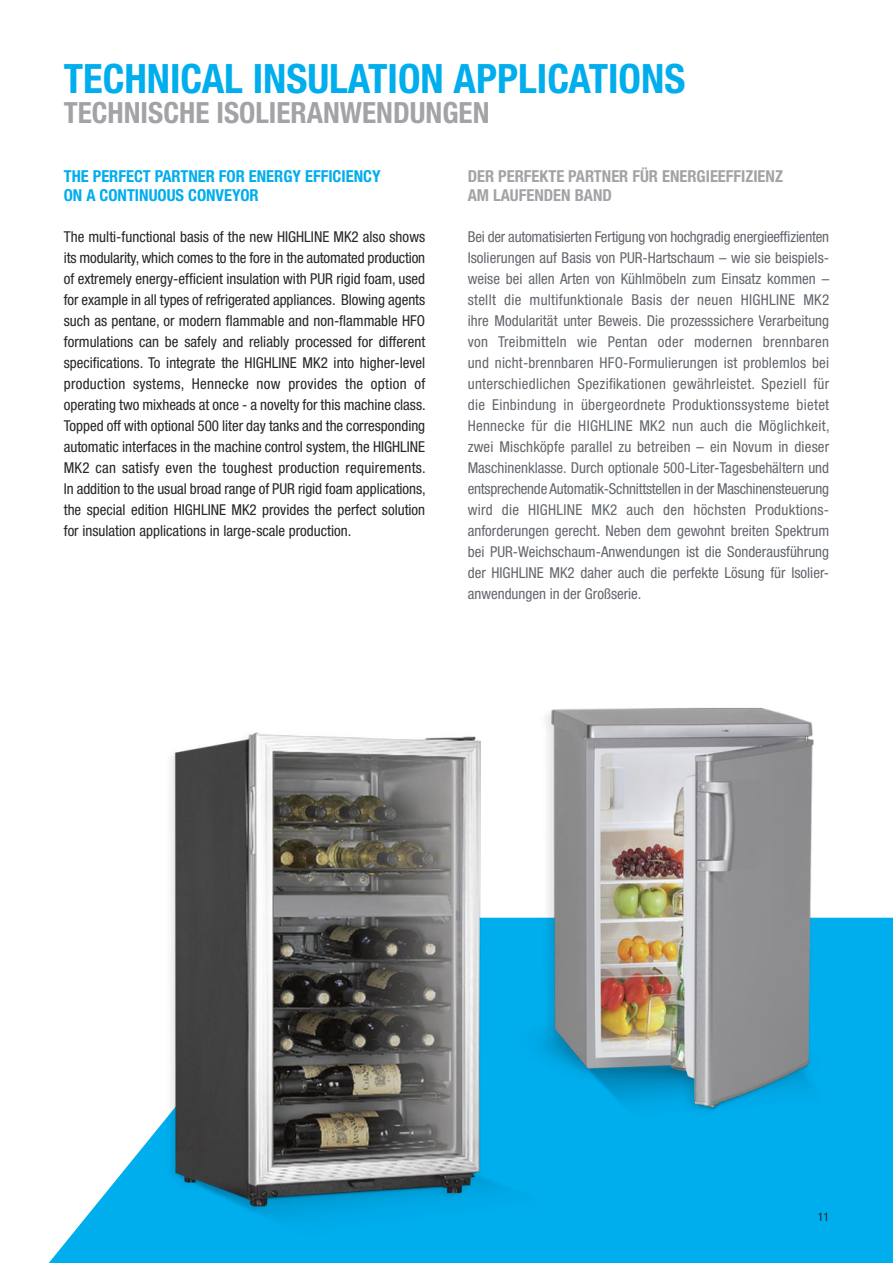
<style>
.page{position:relative;width:893px;height:1263px;background:#fff}
.page>*{position:absolute;margin:0;border:0;box-sizing:border-box;transform-origin:0 0}
.t1{font:700 condensed 40.5px "Helvetica Neue LT Pro";color:#00aded}
.t2{font:700 condensed 29.25px "Helvetica Neue LT Pro";color:#a1a3a7}
.t3{font:700 condensed 16.5px "Helvetica Neue LT Pro";color:#00aded}
.t4{font:700 condensed 16.5px "Helvetica Neue LT Pro";color:#a1a3a7}
.t5{font:condensed 15px/21px "Helvetica Neue LT Pro";letter-spacing:.02em;color:#62666c;text-align:justify}
.t6{font:condensed 15px/21px "Helvetica Neue LT Pro";color:#272526;text-align:justify}
.t7{font:condensed 15px "Helvetica Neue LT Pro";color:#62666c}
.t8{font:condensed 12px "Helvetica Neue LT Pro";color:#272526}
</style>
<div class="page">
<svg style="left:49px;top:1163px;width:844px;height:100px;fill:#00aded"></svg>
<img style="left:125px;top:732px;width:429px;height:529px">
<img style="left:496px;top:707px;width:397px;height:456px">
<p class="t1" style="left:64px;top:64px;width:623px">TECHNICAL INSULATION APPLICATIONS</p>
<p class="t2" style="left:64px;top:102px;width:427px">TECHNISCHE ISOLIERANWENDUNGEN</p>
<p class="t3" style="left:64px;top:170px;width:318px">THE PERFECT PARTNER FOR ENERGY EFFICIENCY</p>
<p class="t3" style="left:64px;top:190px;width:196px">ON A CONTINUOUS CONVEYOR</p>
<p class="t6" style="left:64px;top:227px;width:363px">The multi-functional basis of the new HIGHLINE MK2 also shows its modularity, which comes to the fore in the automated production of extremely energy-efficient insulation with PUR rigid foam, used for example in all types of refrigerated appliances. Blowing agents such as pentane, or modern flammable and non-flammable HFO formulations can be safely and reliably processed for different specifications. To integrate the HIGHLINE MK2 into higher-level production systems, Hennecke now provides the option of</p>
<p class="t6" style="left:64px;top:395px;width:363px">operating two mixheads at once - a novelty for this machine class.</p>
<p class="t6" style="left:64px;top:416px;width:363px">Topped off with optional 500 liter day tanks and the corresponding automatic interfaces in the machine control system, the HIGHLINE MK2 can satisfy even the toughest production requirements.</p>
<p class="t6" style="left:64px;top:479px;width:363px">In addition to the usual broad range of PUR rigid foam applications, the special edition HIGHLINE MK2 provides the perfect solution</p>
<p class="t6" style="left:64px;top:521px;width:289px">for insulation applications in large-scale production.</p>
<p class="t4" style="left:468px;top:170px;width:317px">DER PERFEKTE PARTNER FÜR ENERGIEEFFIZIENZ</p>
<p class="t4" style="left:468px;top:190px;width:146px">AM LAUFENDEN BAND</p>
<p class="t5" style="left:468px;top:227px;width:363px">Bei der automatisierten Fertigung von hochgradig energieeffizienten Isolierungen auf Basis von PUR-Hartschaum – wie sie beispiels&shy;weise bei allen Arten von Kühlmöbeln zum Einsatz kommen – stellt die multifunktionale Basis der neuen HIGHLINE MK2</p>
<p class="t7" style="left:468px;top:315px;width:363px">ihre Modularität unter Beweis. Die prozesssichere Verarbeitung</p>
<p class="t5" style="left:468px;top:332px;width:363px">von Treibmitteln wie Pentan oder modernen brennbaren</p>
<p class="t5" style="left:468px;top:353px;width:363px">und nicht-brennbaren HFO-Formulierungen ist problemlos bei</p>
<p class="t5" style="left:468px;top:374px;width:363px">unterschiedlichen Spezifikationen gewährleistet. Speziell für</p>
<p class="t5" style="left:468px;top:395px;width:363px">die Einbindung in übergeordnete Produktionssysteme bietet</p>
<p class="t5" style="left:468px;top:416px;width:363px">Hennecke für die HIGHLINE MK2 nun auch die Möglichkeit,</p>
<p class="t5" style="left:468px;top:437px;width:363px">zwei Mischköpfe parallel zu betreiben – ein Novum in dieser</p>
<p class="t5" style="left:468px;top:458px;width:363px">Maschinenklasse. Durch optionale 500-Liter-Tagesbehältern und entsprechende Automatik-Schnittstellen in der Maschinensteuerung wird die HIGHLINE MK2 auch den höchsten Produktions-</p>
<p class="t5" style="left:468px;top:521px;width:363px">anforderungen gerecht. Neben dem gewohnt breiten Spektrum bei PUR-Weichschaum-Anwendungen ist die Sonderausführung der HIGHLINE MK2 daher auch die perfekte Lösung für Isolier-</p>
<p class="t7" style="left:468px;top:588px;width:175px">anwendungen in der Großserie.</p>
<p class="t8" style="left:818px;top:1212px;width:13px">11</p>
</div>
